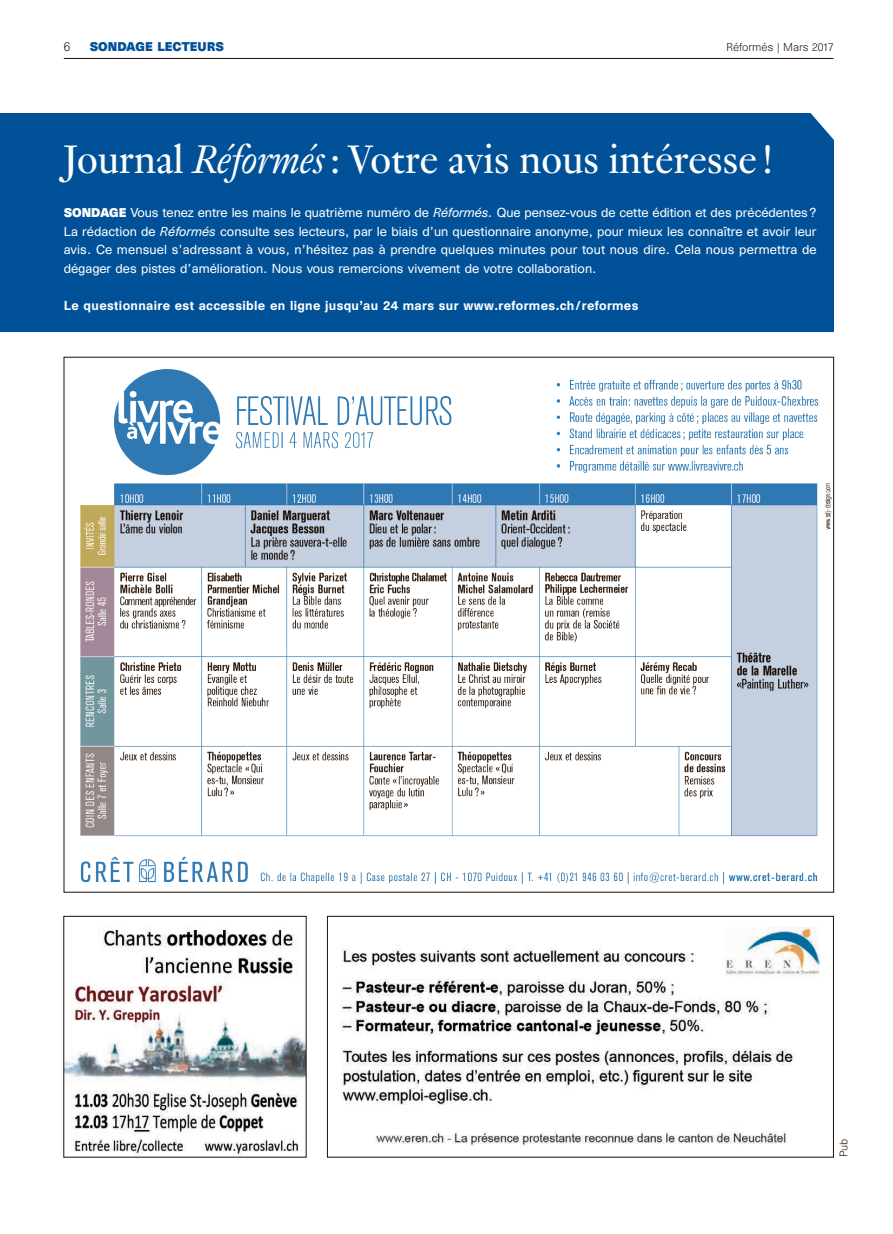
<style>
.page{position:relative;width:893px;height:1234px;background:#fff}
.page>*{position:absolute;margin:0;border:0;box-sizing:border-box;transform-origin:0 0}
.t1{font:43.5px "Genath";letter-spacing:-.01em;color:#fff}
.t2{font:12px/18.5px "Unica SB";color:#fff;text-align:justify}
.t3{font:500 12px "Unica SB";letter-spacing:.03em;color:#fff}
.t4{font:300 12px "Unica SB";color:#200e00}
.t5{font:700 11.7px "Unica SB";color:#005198}
.t6{font:300 10.5px "Unica SB";color:#200e00}
.t7{font:300 10.2px "Unica SB";color:#200e00}
.s1{font-style:italic}
.s2{font-weight:700;font-size:11.7px}
</style>
<div class="page">
<hr style="left:64px;top:58px;width:769px;height:1px;background:#200e00">
<img style="left:80px;top:369px;width:752px;height:516px">
<img style="left:341px;top:927px;width:478px;height:218px">
<div style="left:327px;top:915px;width:507px;height:242px;border:1px solid #200e00"></div>
<img style="left:66px;top:926px;width:238px;height:229px">
<div style="left:0;top:114px;width:834px;height:218px;background:#005198"></div>
<svg style="left:810px;top:113px;width:24px;height:27px"></svg>
<p class="t4" style="left:64px;top:39px;width:8px">6</p>
<p class="t5" style="left:90px;top:39px;width:136px">SONDAGE LECTEURS</p>
<p class="t6" style="left:726px;top:41px;width:109px">Réformés | Mars 2017</p>
<h1 class="t1" style="left:64px;top:128px;width:711px">Journal <span class="s1">Réformés</span> : Votre avis nous intéresse !</h1>
<p class="t2" style="left:64px;top:204px;width:754px"><span class="s2">SONDAGE</span> Vous tenez entre les mains le quatrième numéro de <span class="s1">Réformés.</span> Que pensez-vous de cette édition et des précédentes ?<br>La rédaction de <span class="s1">Réformés</span> consulte ses lecteurs, par le biais d’un questionnaire anonyme, pour mieux les connaître et avoir leur avis. Ce mensuel s’adressant à vous, n’hésitez pas à prendre quelques minutes pour tout nous dire. Cela nous permettra de dégager des pistes d’amélioration. Nous vous remercions vivement de votre collaboration.</p>
<p class="t3" style="left:64px;top:297px;width:576px">Le questionnaire est accessible en ligne jusqu’au 24 mars sur www.reformes.ch/reformes</p>
<p class="t7" style="left:838px;top:1156px;width:20px;rotate:-90deg">Pub</p>
</div>
